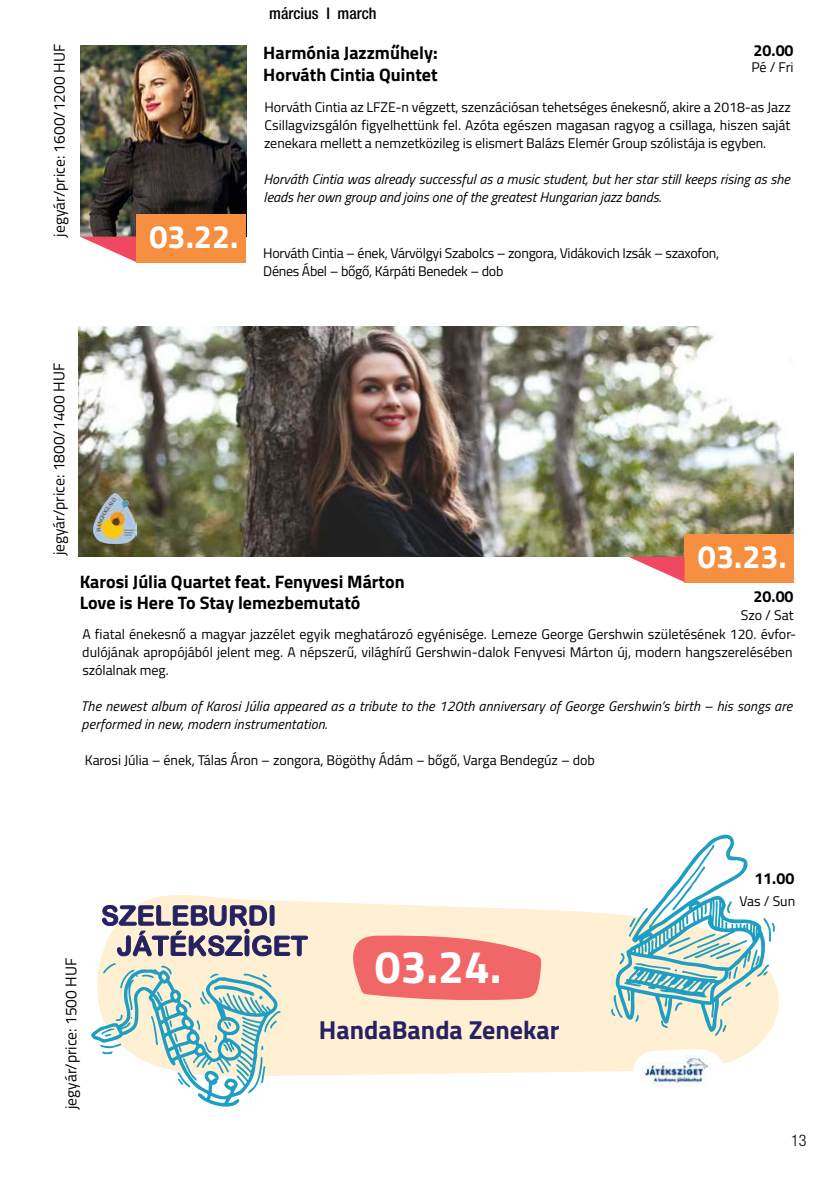
<style>
.page{position:relative;width:840px;height:1191px;background:#fff}
.page>*{position:absolute;margin:0;border:0;box-sizing:border-box;transform-origin:0 0}
.t1{font:700 46px "Titillium Web";color:#fff}
.t2{font:700 32.2px "Titillium Web";color:#fff}
.t3{font:700 26px "Titillium Web";color:#262262}
.t4{font:700 18px/21.6px "Titillium Web";color:#000}
.t5{font:700 16px "Titillium Web";color:#000}
.t6{font:500 condensed 16px "Helvetica Neue LT Std";color:#000}
.t7{font:300 condensed 16px "Helvetica Neue LT Std";color:#000}
.t8{font:15.6px "Titillium Web";color:#000}
.t9{font:14px/18px "Titillium Web";letter-spacing:-.005em;color:#000}
.t10{font:italic 14px/18px "Titillium Web";color:#000}
</style>
<div class="page">
<img style="left:79px;top:327px;width:714px;height:230px">
<div style="left:684px;top:534px;width:109px;height:48px;background:#f78f41"></div>
<svg style="left:629px;top:557px;width:55px;height:25px"></svg>
<img style="left:80px;top:45px;width:166px;height:192px">
<svg style="left:81px;top:237px;width:55px;height:25px"></svg>
<div style="left:136px;top:214px;width:109px;height:48px;background:#f78f41"></div>
<svg style="left:139px;top:895px;width:640px;height:181px;background:#fef2d9"></svg>
<svg style="left:608px;top:834px;width:167px;height:202px"></svg>
<svg style="left:339px;top:935px;width:201px;height:66px;background:#f3827c"></svg>
<svg style="left:91px;top:904px;width:217px;height:203px"></svg>
<svg style="left:632px;top:1049px;width:92px;height:27px"></svg>
<img style="left:642px;top:1054px;width:68px;height:33px">
<img style="left:93px;top:493px;width:43px;height:51px">
<p class="t6" style="left:269px;top:4px;width:109px">március I march</p>
<p class="t4" style="left:263px;top:41px;width:176px">Harmónia Jazzműhely:<br>Horváth Cintia Quintet</p>
<p class="t9" style="left:264px;top:97px;width:528px;text-align:justify">Horváth Cintia az LFZE-n végzett, szenzációsan tehetséges énekesnő, akire a 2018-as Jazz Csillagvizsgálón figyelhettünk fel. Azóta egészen magasan ragyog a csillaga, hiszen saját zenekara mellett a nemzetközileg is elismert Balázs Elemér Group szólistája is egyben.</p>
<p class="t10" style="left:263px;top:169px;width:527px">Horváth Cintia was already successful as a music student, but her star still keeps rising as she leads her own group and joins one of the greatest Hungarian jazz bands.</p>
<p class="t8" style="left:48px;top:237px;width:194px;rotate:-90deg">jegyár/price: 1600/1200 HUF</p>
<p class="t5" style="left:753px;top:39px;width:41px">20.00</p>
<p class="t9" style="left:751px;top:58px;width:44px">Pé / Fri</p>
<h2 class="t2" style="left:149px;top:212px;width:90px">03.22.</h2>
<p class="t9" style="left:263px;top:244px;width:457px">Horváth Cintia – ének, Várvölgyi Szabolcs – zongora, Vidákovich Izsák – szaxofon,<br>Dénes Ábel – bőgő, Kárpáti Benedek – dob</p>
<p class="t8" style="left:48px;top:555px;width:194px;rotate:-90deg">jegyár/price: 1800/1400 HUF</p>
<p class="t4" style="left:80px;top:569px;width:326px">Karosi Júlia Quartet feat. Fenyvesi Márton<br>Love is Here To Stay lemezbemutató</p>
<h2 class="t2" style="left:697px;top:532px;width:90px">03.23.</h2>
<p class="t5" style="left:753px;top:584px;width:41px">20.00</p>
<p class="t9" style="left:740px;top:605px;width:54px">Szo / Sat</p>
<p class="t9" style="left:82px;top:625px;width:715px">A fiatal énekesnő a magyar jazzélet egyik meghatározó egyénisége. Lemeze George Gershwin születésének 120. évfor&shy;dulójának apropójából jelent meg. A népszerű, világhírű Gershwin-dalok Fenyvesi Márton új, modern hangszerelésében szólalnak meg.</p>
<p class="t10" style="left:81px;top:696px;width:712px">The newest album of Karosi Júlia appeared as a tribute to the 120th anniversary of George Gershwin’s birth – his songs are performed in new, modern instrumentation.</p>
<p class="t9" style="left:85px;top:751px;width:511px">Karosi Júlia – ének, Tálas Áron – zongora, Bögöthy Ádám – bőgő, Varga Bendegúz – dob</p>
<p class="t5" style="left:753px;top:866px;width:41px">11.00</p>
<p class="t9" style="left:739px;top:892px;width:57px">Vas / Sun</p>
<p class="t8" style="left:59px;top:1109px;width:153px;rotate:-90deg">jegyár/price: 1500 HUF</p>
<h1 class="t1" style="left:375px;top:931px;width:128px">03.24.</h1>
<h3 class="t3" style="left:319px;top:1010px;width:242px">HandaBanda Zenekar</h3>
<p class="t7" style="left:790px;top:1130px;width:17px">13</p>
</div>
